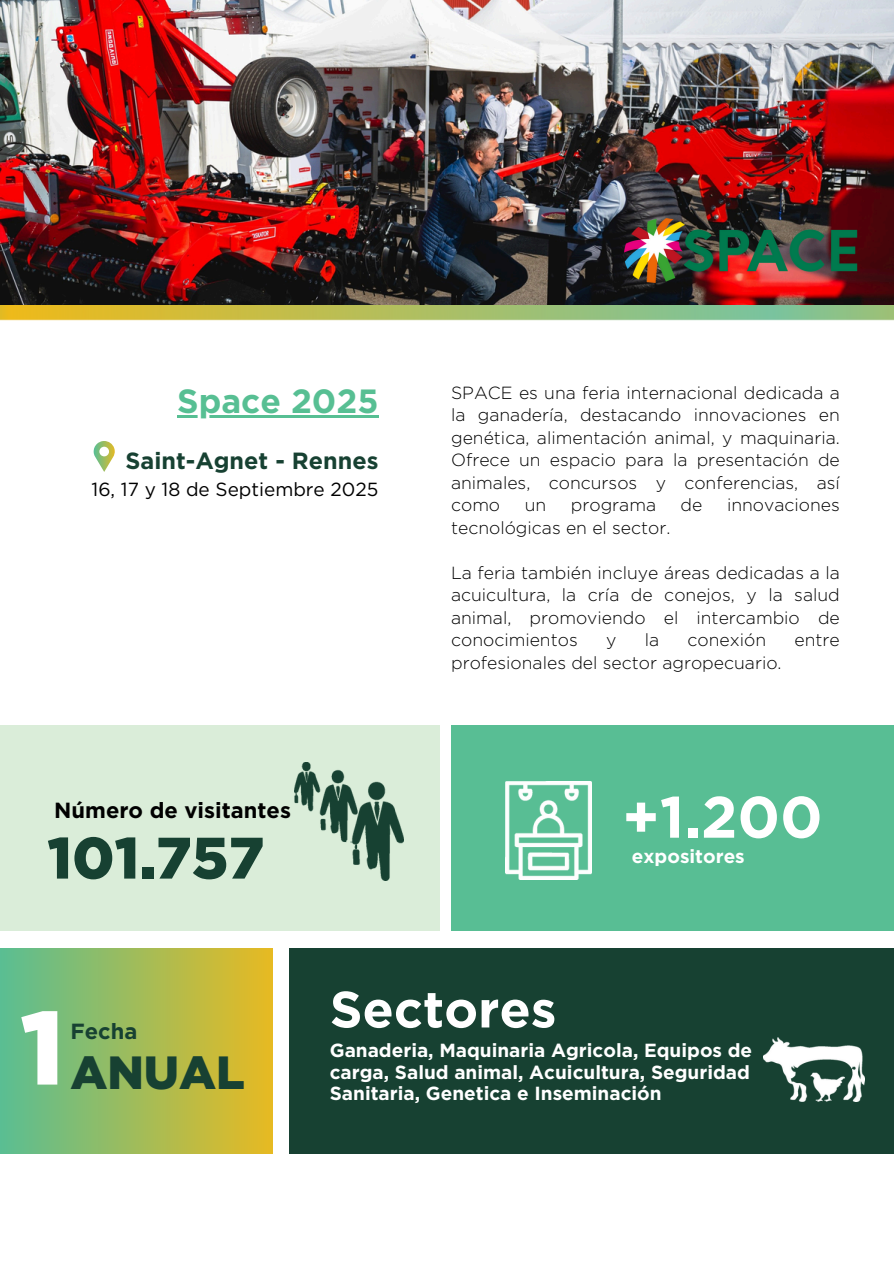
<style>
.page{position:relative;width:894px;height:1264px;background:#fff}
.page>*{position:absolute;margin:0;border:0;box-sizing:border-box;transform-origin:0 0}
.t1{font:900 104.1px "Gotham";color:#fff}
.t2{font:900 58.35px "Gotham";color:#174132}
.t3{font:700 58.35px "Gotham";color:#fff}
.t4{font:700 51px "Gotham";color:#fff}
.t5{font:900 46.5px "Gotham";color:#174132}
.t6{font:700 33.6px "Gotham";color:#57bf93}
.t7{font:700 23.4px "Gotham";color:#174132}
.t8{font:700 21.9px "Gotham";color:#000}
.t9{font:700 21.9px "Gotham";color:#174132}
.t10{font:700 18.9px/21.9px "Gotham";color:#fff}
.t11{font:18.9px "Gotham";color:#000}
.t12{font:300 17.55px/22.5px "Gotham";color:#000;text-align:justify}
</style>
<div class="page">
<img style="left:0;top:304px;width:893px;height:16px">
<div style="left:0;top:725px;width:440px;height:205px;background:#daedd9"></div>
<div style="left:289px;top:948px;width:604px;height:205px;background:#174132"></div>
<div style="left:0;top:948px;width:272px;height:205px;background:linear-gradient(to right,#5abe93,#e6ba23)"></div>
<img style="left:294px;top:762px;width:109px;height:118px">
<img style="left:763px;top:1037px;width:101px;height:64px">
<div style="left:451px;top:725px;width:442px;height:205px;background:#58be94"></div>
<img style="left:505px;top:781px;width:86px;height:98px">
<img style="left:0;top:0;width:893px;height:304px">
<hr style="left:177px;top:415px;width:201px;height:2px;background:#57bf93">
<img style="left:624px;top:218px;width:240px;height:65px">
<svg style="left:93px;top:441px;width:22px;height:31px"></svg>
<p class="t6" style="left:177px;top:381px;width:203px">Space 2025</p>
<p class="t7" style="left:125px;top:446px;width:254px">Saint-Agnet - Rennes</p>
<h1 class="t11" style="left:91px;top:478px;width:288px">16, 17 y 18 de Septiembre 2025</h1>
<h5 class="t8" style="left:54px;top:796px;width:238px">Número de visitantes</h5>
<p class="t2" style="left:47px;top:822px;width:218px">101.757</p>
<p class="t12" style="left:451px;top:381px;width:390px">SPACE es una feria internacional dedicada a la ganadería, destacando innovaciones en genética, alimentación animal, y maquinaria.<br>Ofrece un espacio para la presentación de animales, concursos y conferencias, así como</p>
<p class="t12" style="left:524px;top:494px;width:23px">un</p>
<p class="t12" style="left:570px;top:494px;width:87px">programa</p>
<p class="t12" style="left:680px;top:494px;width:23px">de</p>
<p class="t12" style="left:726px;top:494px;width:114px">innovaciones</p>
<p class="t12" style="left:451px;top:516px;width:221px">tecnológicas en el sector.</p>
<h4 class="t12" style="left:451px;top:561px;width:390px">La feria también incluye áreas dedicadas a la acuicultura, la cría de conejos, y la salud animal, promoviendo el intercambio de conocimientos</h4>
<h4 class="t12" style="left:606px;top:629px;width:12px">y</h4>
<h4 class="t12" style="left:644px;top:629px;width:16px">la</h4>
<h4 class="t12" style="left:687px;top:629px;width:80px">conexión</h4>
<h4 class="t12" style="left:794px;top:629px;width:47px">entre</h4>
<h4 class="t12" style="left:451px;top:651px;width:332px">profesionales del sector agropecuario.</h4>
<p class="t3" style="left:622px;top:781px;width:202px">+1.200</p>
<h1 class="t10" style="left:631px;top:845px;width:114px">expositores</h1>
<h5 class="t1" style="left:20px;top:984px;width:45px">1</h5>
<p class="t9" style="left:70px;top:1017px;width:68px">Fecha</p>
<p class="t5" style="left:70px;top:1044px;width:176px">ANUAL</p>
<p class="t4" style="left:330px;top:978px;width:228px">Sectores</p>
<p class="t10" style="left:330px;top:1038px;width:424px">Ganaderia, Maquinaria Agricola, Equipos de carga, Salud animal, Acuicultura, Seguridad<br>Sanitaria, Genetica e Inseminación</p>
</div>
